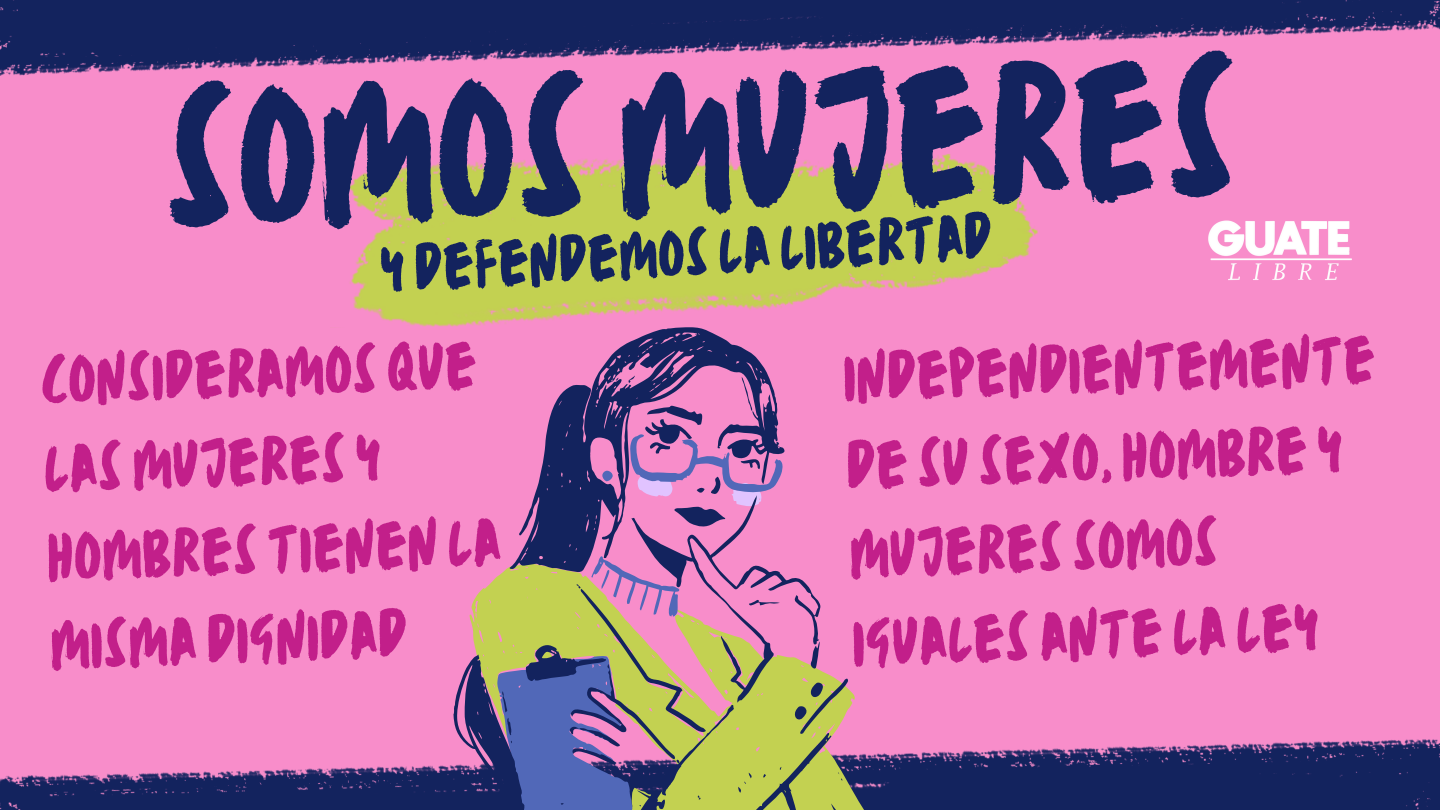
<style>
.page{position:relative;width:1440px;height:810px;background:#f88dca}
.page>*{position:absolute;margin:0;border:0;box-sizing:border-box;transform-origin:0 0}
.t1{font:184.3px "TC October Regular";color:#13235e}
.t2{font:63.4px/88.5px "TC October Regular";color:#c21f8a}
.t3{font:61.5px "TC October Regular";color:#13235e}
</style>
<div class="page">
<svg style="left:0;top:739px;width:1440px;height:71px;fill:#13235e"></svg>
<svg style="left:849px;top:690px;width:37px;height:120px"></svg>
<svg style="left:597px;top:327px;width:172px;height:49px"></svg>
<svg style="left:453px;top:376px;width:396px;height:434px"></svg>
<svg style="left:0;top:0;width:1440px;height:73px"></svg>
<svg style="left:349px;top:277px;width:622px;height:50px"></svg>
<svg style="left:344px;top:154px;width:694px;height:123px;background:#cbc565"></svg>
<svg style="left:81px;top:0;width:1216px;height:66px"></svg>
<svg style="left:81px;top:0;width:1200px;height:63px;fill:#13235e"></svg>
<img style="left:1208px;top:220px;width:144px;height:60px">
<h1 class="t1" style="left:159px;top:24px;width:1076px;rotate:-2deg">somosmujeres</h1>
<p class="t3" style="left:378px;top:223px;width:615px;rotate:-3deg">y defendemosla libertad</p>
<p class="t2" style="left:841px;top:334px;width:534px;rotate:-2deg">independientemente de su sexo, hombre y mujeressomos iguales ante la ley</p>
<p class="t2" style="left:39px;top:337px;width:456px;rotate:-2deg">consideramos que lasmujeres y hombres tienen la</p>
<p class="t2" style="left:48px;top:602px;width:359px;rotate:-2deg">misma dignidad</p>
</div>
